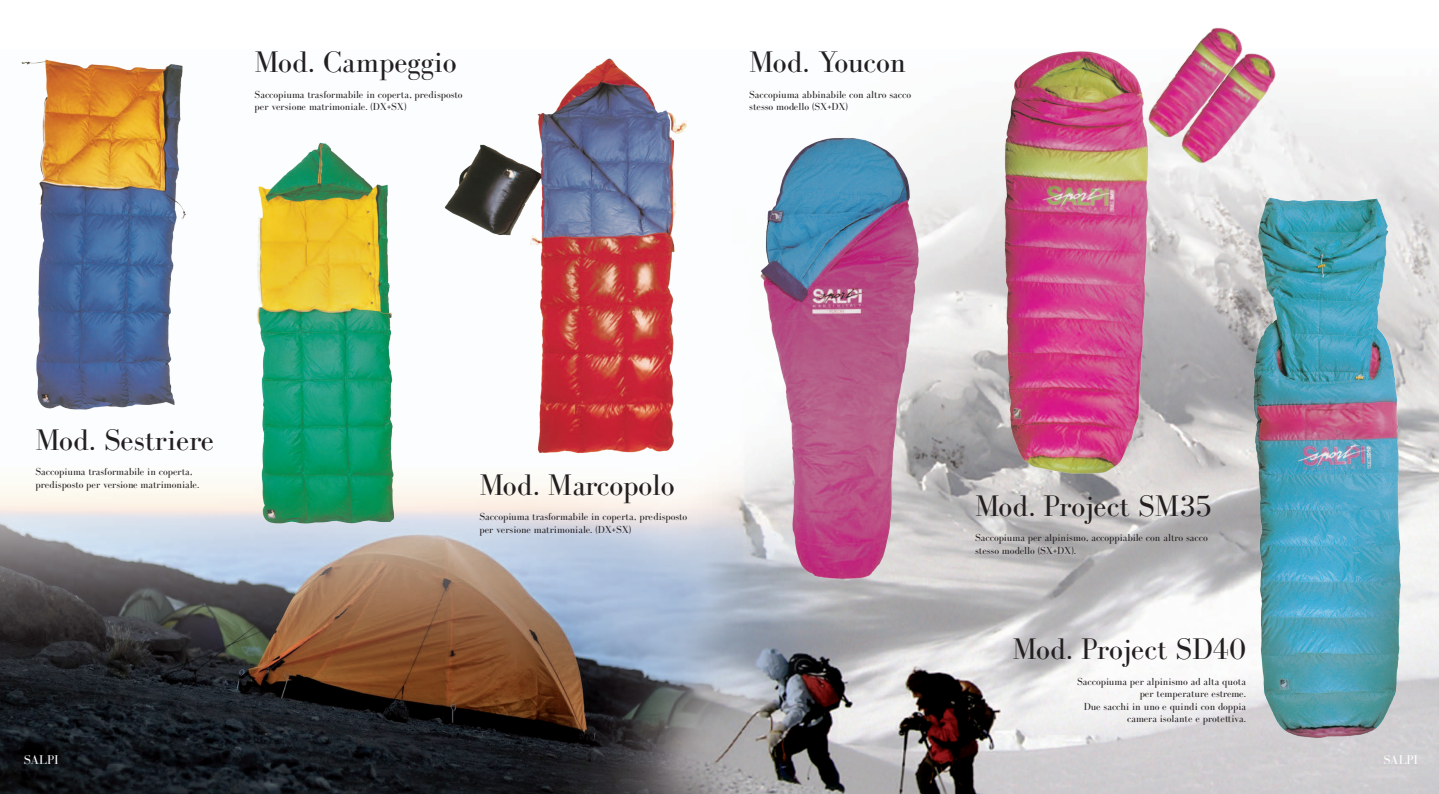
<style>
.page{position:relative;width:1439px;height:794px;background:#fff}
.page>*{position:absolute;margin:0;border:0;box-sizing:border-box;transform-origin:0 0}
.t1{font:30.62px "Bodoni FLF";color:#231f20}
.t2{font:13.12px "Bodoni FLF";color:#fff}
.t3{font:10.5px/12.6px "Bodoni FLF";color:#231f20}
</style>
<div class="page">
<img style="left:0;top:99px;width:1439px;height:695px">
<img style="left:20px;top:59px;width:172px;height:365px">
<img style="left:233px;top:128px;width:173px;height:412px">
<img style="left:435px;top:58px;width:259px;height:416px">
<img style="left:730px;top:128px;width:245px;height:466px">
<img style="left:975px;top:51px;width:194px;height:435px">
<img style="left:1132px;top:27px;width:104px;height:126px">
<img style="left:1165px;top:35px;width:127px;height:143px">
<img style="left:1204px;top:162px;width:235px;height:586px">
<h1 class="t1" style="left:255px;top:45px;width:203px">Mod. Campeggio</h1>
<p class="t3" style="left:255px;top:88px;width:209px">Saccopiuma trasformabile in coperta, predisposto per versione matrimoniale. (DX+SX)</p>
<h1 class="t1" style="left:749px;top:45px;width:158px">Mod. Youcon</h1>
<p class="t3" style="left:749px;top:88px;width:163px">Saccopiuma abbinabile con altro sacco stesso modello (SX+DX)</p>
<h1 class="t1" style="left:36px;top:423px;width:180px">Mod. Sestriere</h1>
<p class="t3" style="left:36px;top:466px;width:165px">Saccopiuma trasformabile in coperta, predisposto per versione matrimoniale.</p>
<h1 class="t1" style="left:479px;top:468px;width:197px">Mod. Marcopolo</h1>
<p class="t3" style="left:479px;top:510px;width:209px">Saccopiuma trasformabile in coperta, predisposto per versione matrimoniale. (DX+SX)</p>
<h1 class="t1" style="left:975px;top:489px;width:238px">Mod. Project SM35</h1>
<p class="t3" style="left:975px;top:531px;width:234px">Saccopiuma per alpinismo, accoppiabile con altro sacco stesso modello (SX+DX).</p>
<h1 class="t1" style="left:1012px;top:632px;width:235px">Mod. Project SD40</h1>
<p class="t3" style="left:1077px;top:675px;width:170px;text-align:right">Saccopiuma per alpinismo ad alta quota per temperature estreme.<br>Due sacchi in uno e quindi con doppia camera isolante e protettiva.</p>
<p class="t2" style="left:24px;top:753px;width:36px">SALPI</p>
<p class="t2" style="left:1383px;top:753px;width:36px">SALPI</p>
</div>
